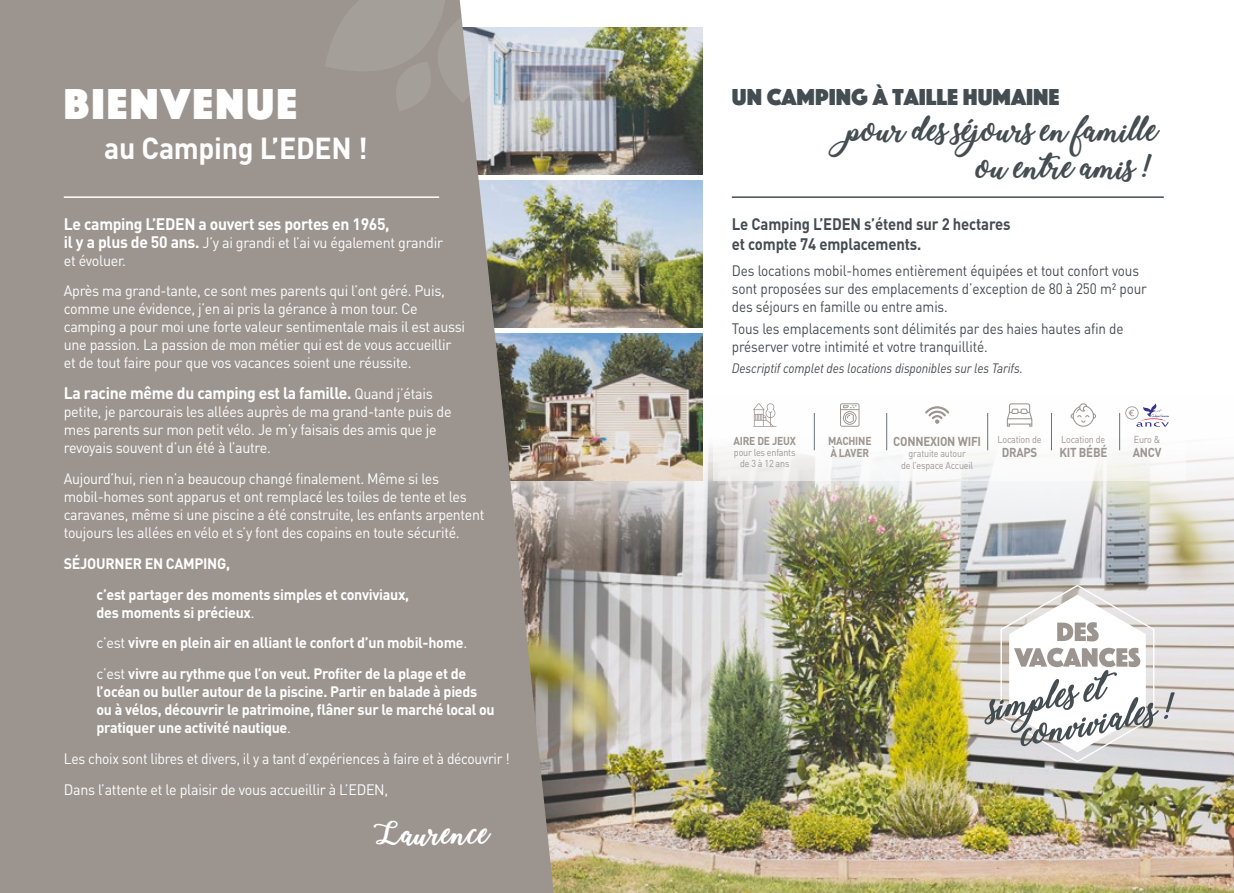
<style>
.page{position:relative;width:1234px;height:893px;background:#fff}
.page>*{position:absolute;margin:0;border:0;box-sizing:border-box;transform-origin:0 0}
.t1{font:45px "Phosphate Solid";letter-spacing:.05em;color:#fff}
.t2{font:31.5px/37.8px "Bold Stylish Calligraphy";color:#444d51;text-align:right}
.t3{font:700 30px "DIN";letter-spacing:-.01em;color:#fff;scale:.95 1}
.t4{font:30px "Bold Stylish Calligraphy";color:#fff}
.t5{font:24px "Phosphate Solid";color:#444d51}
.t6{font:700 16.5px "DIN";letter-spacing:-.02em;color:#fff;scale:.95 1}
.t7{font:700 16.5px/19.8px "DIN";letter-spacing:-.01em;color:#444d51;scale:.9 1}
.t8{font:15px/18px "DIN";letter-spacing:-.02em;color:#fff;scale:.95 1}
.t9{font:700 15px/30.8px "DIN";letter-spacing:-.02em;color:#fff;scale:.95 1}
.t10{font:15px/18px "DIN";letter-spacing:-.01em;color:#444d51;scale:.9 1}
.t11{font:15px/18px "DIN";letter-spacing:-.02em;color:#fff;scale:.94 1}
.t12{font:15px/30.8px "DIN";letter-spacing:-.02em;color:#fff;scale:.92 1}
.t13{font:italic 13.5px "DIN";letter-spacing:-.01em;color:#444d51;scale:.9 1}
.t14{font:700 12.75px "DIN";letter-spacing:-.02em;color:#9c958f;scale:.9 1}
.t15{font:700 11.4px/12.8px "DIN";letter-spacing:-.02em;color:#9c958f;scale:.9 1}
.t16{font:9.9px/11.4px "DIN";letter-spacing:-.02em;color:#9c958f;text-align:center;scale:.9 1}
.s1{font-weight:700;font-size:16.5px}
.s2{font-weight:400;font-size:15px}
.s3{font-weight:400}
</style>
<div class="page">
<img style="left:553px;top:396px;width:680px;height:497px">
<img style="left:553px;top:27px;width:149px;height:147px">
<img style="left:553px;top:181px;width:149px;height:147px">
<img style="left:553px;top:334px;width:149px;height:147px">
<svg style="left:0;top:0;width:553px;height:893px;background:#9b958f"></svg>
<svg style="left:325px;top:0;width:187px;height:112px;background:#ada9a7"></svg>
<svg style="left:984px;top:584px;width:190px;height:179px"></svg>
<hr style="left:731px;top:196px;width:432px;height:2px;background:#444d51">
<hr style="left:64px;top:196px;width:375px;height:2px;background:#fff">
<div style="left:713px;top:390px;width:471px;height:91px;background:#fff"></div>
<svg style="left:840px;top:403px;width:19px;height:24px"></svg>
<svg style="left:1070px;top:403px;width:25px;height:24px"></svg>
<svg style="left:1006px;top:403px;width:26px;height:24px"></svg>
<svg style="left:925px;top:406px;width:24px;height:18px"></svg>
<svg style="left:753px;top:403px;width:23px;height:24px"></svg>
<svg style="left:1125px;top:403px;width:43px;height:24px"></svg>
<hr style="left:813px;top:413px;width:1px;height:37px;background:#697277">
<hr style="left:886px;top:413px;width:1px;height:37px;background:#697277">
<hr style="left:987px;top:413px;width:1px;height:37px;background:#697277">
<hr style="left:1050px;top:413px;width:1px;height:37px;background:#697277">
<hr style="left:1118px;top:413px;width:1px;height:37px;background:#697277">
<h1 class="t1" style="left:64px;top:72px;width:235px">BIENVENUE</h1>
<h3 class="t3" style="left:104px;top:128px;width:279px">au Camping L’EDEN !</h3>
<p class="t6" style="left:64px;top:213px;width:344px">Le camping L’EDEN a ouvert ses portes en 1965,</p>
<p class="t8" style="left:64px;top:233px;width:400px"><span class="s1">il y a plus de 50 ans.</span> J’y ai grandi et l’ai vu également grandir et évoluer.</p>
<p class="t8" style="left:64px;top:282px;width:424px">Après ma grand-tante, ce sont mes parents qui l’ont géré. Puis, comme une évidence, j’en ai pris la gérance à mon tour. Ce camping a pour moi une forte valeur sentimentale mais il est aussi une passion. La passion de mon métier qui est de vous accueillir et de tout faire pour que vos vacances soient une réussite.</p>
<p class="t6" style="left:64px;top:382px;width:390px">La racine même du camping est la famille. <span class="s2">Quand j’étais</span></p>
<p class="t8" style="left:64px;top:403px;width:409px">petite, je parcourais les allées auprès de ma grand-tante puis de mes parents sur mon petit vélo. Je m’y faisais des amis que je revoyais souvent d’un été à l’autre.</p>
<p class="t11" style="left:64px;top:469px;width:449px">Aujourd’hui, rien n’a beaucoup changé finalement. Même si les mobil-homes sont apparus et ont remplacé les toiles de tente et les caravanes, même si une piscine a été construite, les enfants arpentent toujours les allées en vélo et s’y font des copains en toute sécurité.</p>
<p class="t9" style="left:96px;top:547px;width:330px;text-indent:-33px">SÉJOURNER EN CAMPING,<br>c’est partager des moments simples et conviviaux,</p>
<p class="t9" style="left:96px;top:596px;width:392px">des moments si précieux<span class="s3">.<br>c’est</span> vivre en plein air en alliant le confort d’un mobil-home<span class="s3">. c’est</span> vivre au rythme que l’on veut. Profiter de la plage et de</p>
<p class="t9" style="left:96px;top:682px;width:420px;line-height:18px">l’océan ou buller autour de la piscine. Partir en balade à pieds ou à vélos, découvrir le patrimoine, flâner sur le marché local ou pratiquer une activité nautique<span class="s3">.</span></p>
<p class="t12" style="left:64px;top:743px;width:486px">Les choix sont libres et divers, il y a tant d’expériences à faire et à découvrir !<br>Dans l’attente et le plaisir de vous accueillir à L’EDEN,</p>
<h3 class="t4" style="left:373px;top:816px;width:117px;rotate:-1deg">Laurence</h3>
<h3 class="t5" style="left:731px;top:79px;width:329px">UN CAMPING À TAILLE HUMAINE</h3>
<h2 class="t2" style="left:847px;top:110px;width:311px">pour des séjours en famille ou entre amis !</h2>
<p class="t7" style="left:731px;top:213px;width:311px">Le Camping L’EDEN s’étend sur 2 hectares et compte 74 emplacements.</p>
<p class="t10" style="left:731px;top:261px;width:462px">Des locations mobil-homes entièrement équipées et tout confort vous sont proposées sur des emplacements d’exception de 80 à 250 m² pour des séjours en famille ou entre amis.</p>
<p class="t10" style="left:731px;top:320px;width:436px">Tous les emplacements sont délimités par des haies hautes afin de préserver votre intimité et votre tranquillité.</p>
<p class="t13" style="left:731px;top:359px;width:325px">Descriptif complet des locations disponibles sur les Tarifs.</p>
<p class="t15" style="left:733px;top:434px;width:71px">AIRE DE JEUX</p>
<p class="t16" style="left:733px;top:446px;width:70px">pour les enfants de 3 à 12 ans</p>
<p class="t15" style="left:827px;top:434px;width:50px">MACHINE<br>À LAVER</p>
<p class="t14" style="left:893px;top:433px;width:99px">CONNEXION WIFI</p>
<p class="t16" style="left:900px;top:448px;width:82px">gratuite autour<br>de l’espace Accueil</p>
<p class="t16" style="left:997px;top:434px;width:50px">Location de</p>
<p class="t14" style="left:1001px;top:444px;width:41px">DRAPS</p>
<p class="t16" style="left:1061px;top:434px;width:50px">Location de</p>
<p class="t14" style="left:1059px;top:444px;width:55px">KIT BÉBÉ</p>
<p class="t16" style="left:1133px;top:434px;width:31px">Euro &amp;</p>
<p class="t14" style="left:1132px;top:444px;width:33px">ANCV</p>
</div>
